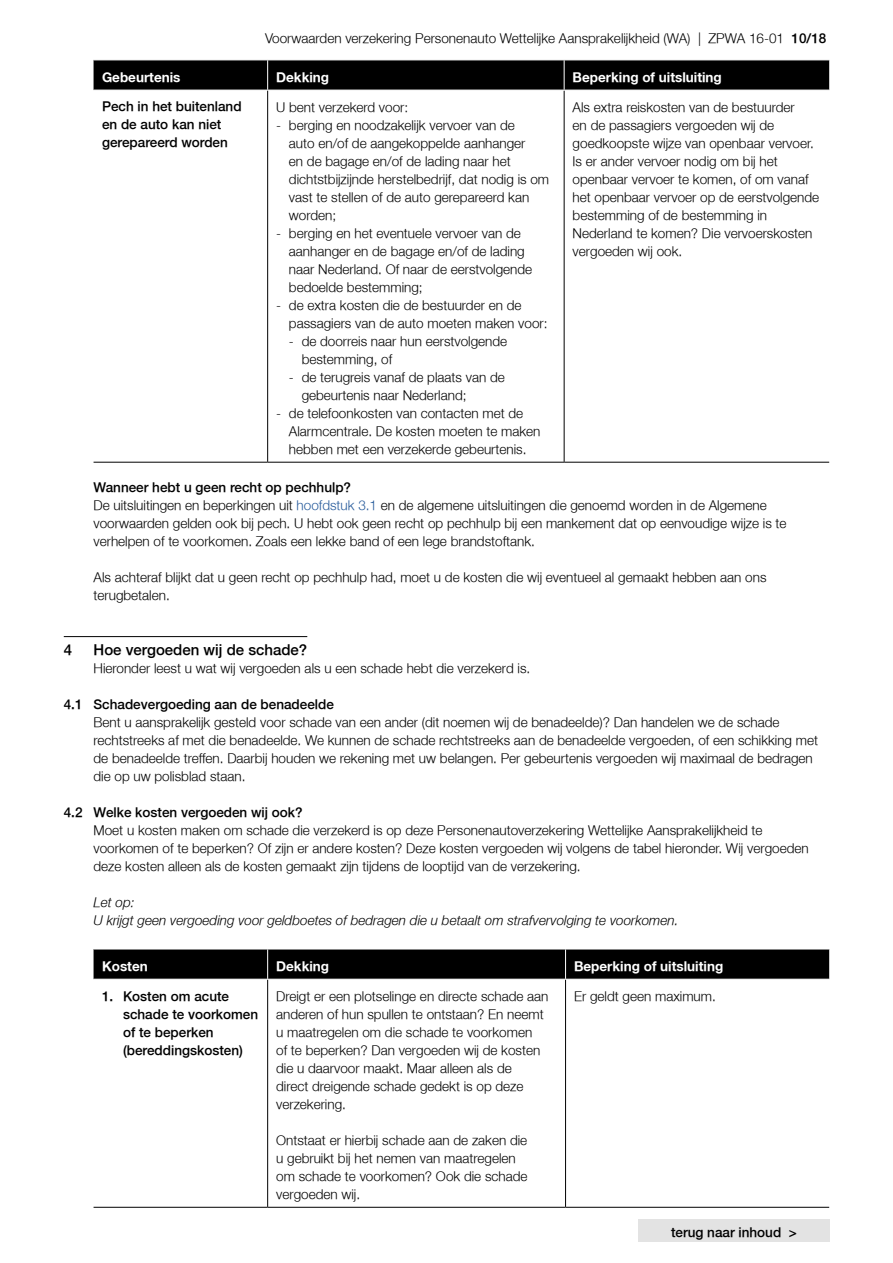
<style>
.page{position:relative;width:893px;height:1263px;background:#fff}
.page>*{position:absolute;margin:0;border:0;box-sizing:border-box;transform-origin:0 0}
.t1{font:300 15px "Fortis Helvetica";color:#000}
.t2{font:300 13.5px/18px "Fortis Helvetica";color:#000}
.t3{font:300 13.5px/18px "Fortis Helvetica";color:#000}
.t4{font:italic 300 13.5px/18px "Fortis Helvetica";color:#000}
.t5{font:700 13.5px "Fortis Helvetica";color:#fff}
.s1{font-style:inherit}
.s2{color:#275b9b}
</style>
<div class="page">
<div style="left:638px;top:1219px;width:192px;height:23px;background:#e3e3e3"></div>
<hr style="left:64px;top:636px;width:243px;height:1px;background:#000">
<div style="left:94px;top:61px;width:735px;height:29px;background:#000"></div>
<hr style="left:267px;top:90px;width:1px;height:372px;background:#000">
<hr style="left:564px;top:90px;width:1px;height:372px;background:#000">
<hr style="left:94px;top:462px;width:174px;height:1px;background:#000">
<hr style="left:268px;top:462px;width:296px;height:1px;background:#000">
<hr style="left:564px;top:462px;width:265px;height:1px;background:#000">
<hr style="left:267px;top:60px;width:1px;height:30px;background:#fff">
<hr style="left:564px;top:60px;width:1px;height:30px;background:#fff">
<hr style="left:94px;top:90px;width:174px;height:1px;background:#fff">
<hr style="left:564px;top:90px;width:265px;height:1px;background:#fff">
<div style="left:94px;top:950px;width:735px;height:29px;background:#000"></div>
<hr style="left:267px;top:979px;width:1px;height:228px;background:#000">
<hr style="left:565px;top:979px;width:1px;height:228px;background:#000">
<hr style="left:94px;top:1207px;width:174px;height:1px;background:#000">
<hr style="left:268px;top:1207px;width:298px;height:1px;background:#000">
<hr style="left:566px;top:1207px;width:263px;height:1px;background:#000">
<hr style="left:267px;top:949px;width:1px;height:30px;background:#fff">
<hr style="left:565px;top:949px;width:1px;height:30px;background:#fff">
<hr style="left:94px;top:979px;width:174px;height:1px;background:#fff">
<hr style="left:268px;top:979px;width:298px;height:1px;background:#fff">
<p class="t2" style="left:265px;top:29px;width:563px">Voorwaarden verzekering Personenauto Wettelijke Aansprakelijkheid (WA) | ZPWA 16-01 <span class="s1">10/18</span></p>
<p class="t5" style="left:102px;top:68px;width:80px">Gebeurtenis</p>
<p class="t5" style="left:276px;top:68px;width:54px">Dekking</p>
<p class="t5" style="left:573px;top:68px;width:151px">Beperking of uitsluiting</p>
<p class="t3" style="left:102px;top:98px;width:141px">Pech in het buitenland en de auto kan niet gerepareerd worden</p>
<p class="t2" style="left:276px;top:98px;width:134px">U bent verzekerd voor:</p>
<p class="t2" style="left:573px;top:98px;width:248px">Als extra reiskosten van de bestuurder<br>en de passagiers vergoeden wij de goedkoopste wijze van openbaar vervoer.<br>Is er ander vervoer nodig om bij het openbaar vervoer te komen, of om vanaf het openbaar vervoer op de eerstvolgende bestemming of de bestemming in Nederland te komen? Die vervoerskosten vergoeden wij ook.</p>
<p class="t2" style="left:289px;top:116px;width:262px;text-indent:-13px">- berging en noodzakelijk vervoer van de<br>auto en/of de aangekoppelde aanhanger<br>en de bagage en/of de lading naar het dichtstbijzijnde herstelbedrijf, dat nodig is om vast te stellen of de auto gerepareerd kan worden;</p>
<p class="t2" style="left:289px;top:224px;width:245px;text-indent:-13px">- berging en het eventuele vervoer van de aanhanger en de bagage en/of de lading naar Nederland. Of naar de eerstvolgende bedoelde bestemming;</p>
<p class="t2" style="left:289px;top:296px;width:260px;text-indent:-13px">- de extra kosten die de bestuurder en de passagiers van de auto moeten maken voor:</p>
<p class="t2" style="left:302px;top:332px;width:207px;text-indent:-13px">- de doorreis naar hun eerstvolgende bestemming, of</p>
<p class="t2" style="left:302px;top:368px;width:205px;text-indent:-13px">- de terugreis vanaf de plaats van de gebeurtenis naar Nederland;</p>
<p class="t2" style="left:289px;top:404px;width:253px;text-indent:-13px">- de telefoonkosten van contacten met de<br>Alarmcentrale. De kosten moeten te maken hebben met een verzekerde gebeurtenis.</p>
<p class="t2" style="left:94px;top:479px;width:695px"><span class="s1">Wanneer hebt u geen recht op pechhulp?<br></span>De uitsluitingen en beperkingen uit <span class="s2">hoofdstuk 3.1</span> en de algemene uitsluitingen die genoemd worden in de Algemene voorwaarden gelden ook bij pech. U hebt ook geen recht op pechhulp bij een mankement dat op eenvoudige wijze is te verhelpen of te voorkomen. Zoals een lekke band of een lege brandstoftank.</p>
<p class="t2" style="left:94px;top:569px;width:674px">Als achteraf blijkt dat u geen recht op pechhulp had, moet u de kosten die wij eventueel al gemaakt hebben aan ons terugbetalen.</p>
<p class="t1" style="left:64px;top:640px;width:10px">4</p>
<p class="t1" style="left:94px;top:640px;width:215px">Hoe vergoeden wij de schade?</p>
<p class="t2" style="left:94px;top:659px;width:438px">Hieronder leest u wat wij vergoeden als u een schade hebt die verzekerd is.</p>
<p class="t3" style="left:64px;top:695px;width:272px">4.1 Schadevergoeding aan de benadeelde</p>
<p class="t2" style="left:94px;top:713px;width:726px">Bent u aansprakelijk gesteld voor schade van een ander (dit noemen wij de benadeelde)? Dan handelen we de schade rechtstreeks af met die benadeelde. We kunnen de schade rechtstreeks aan de benadeelde vergoeden, of een schikking met de benadeelde treffen. Daarbij houden we rekening met uw belangen. Per gebeurtenis vergoeden wij maximaal de bedragen die op uw polisblad staan.</p>
<p class="t3" style="left:64px;top:803px;width:240px">4.2 Welke kosten vergoeden wij ook?</p>
<p class="t2" style="left:94px;top:821px;width:717px">Moet u kosten maken om schade die verzekerd is op deze Personenautoverzekering Wettelijke Aansprakelijkheid te voorkomen of te beperken? Of zijn er andere kosten? Deze kosten vergoeden wij volgens de tabel hieronder. Wij vergoeden deze kosten alleen als de kosten gemaakt zijn tijdens de looptijd van de verzekering.</p>
<p class="t4" style="left:94px;top:893px;width:586px">Let op:<br>U krijgt geen vergoeding voor geldboetes of bedragen die u betaalt om strafvervolging te voorkomen.</p>
<p class="t5" style="left:102px;top:957px;width:47px">Kosten</p>
<p class="t5" style="left:276px;top:957px;width:54px">Dekking</p>
<p class="t5" style="left:574px;top:957px;width:151px">Beperking of uitsluiting</p>
<p class="t3" style="left:123px;top:987px;width:137px;text-indent:-21px">1. Kosten om acute schade te voorkomen of te beperken (bereddingskosten)</p>
<p class="t2" style="left:276px;top:987px;width:274px">Dreigt er een plotselinge en directe schade aan anderen of hun spullen te ontstaan? En neemt u maatregelen om die schade te voorkomen<br>of te beperken? Dan vergoeden wij de kosten die u daarvoor maakt. Maar alleen als de<br>direct dreigende schade gedekt is op deze verzekering.</p>
<p class="t2" style="left:276px;top:1131px;width:253px">Ontstaat er hierbij schade aan de zaken die u gebruikt bij het nemen van maatregelen om schade te voorkomen? Ook die schade vergoeden wij.</p>
<p class="t2" style="left:574px;top:987px;width:143px">Er geldt geen maximum.</p>
<p class="t3" style="left:671px;top:1224px;width:127px">terug naar inhoud &gt;</p>
</div>
